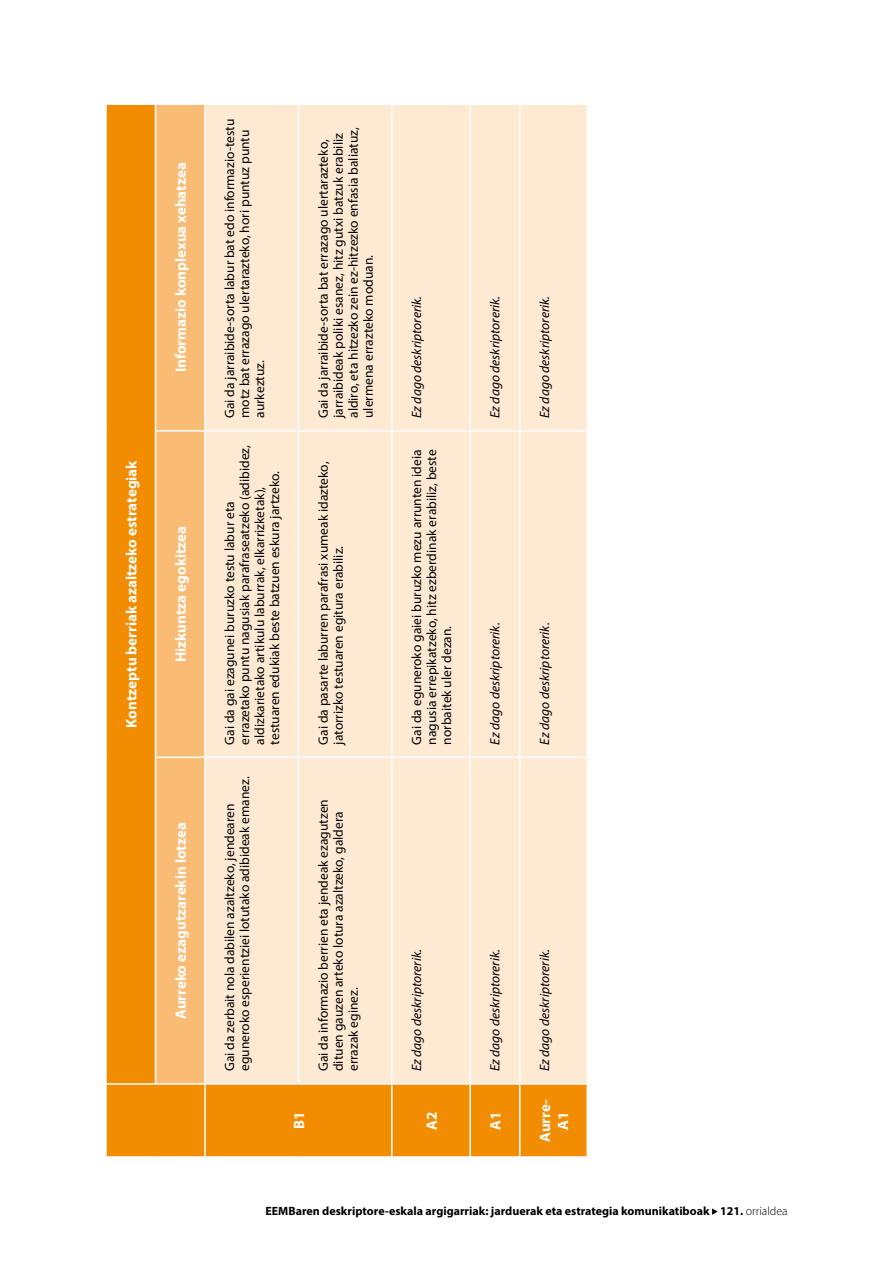
<style>
.page{position:relative;width:893px;height:1263px;background:#fff}
.page>*{position:absolute;margin:0;border:0;box-sizing:border-box;transform-origin:0 0}
.t1{font:700 15px/18px "Myriad Pro";color:#fff;text-align:center}
.t2{font:13.5px/15px "Myriad Pro";color:#000}
.t3{font:italic 13.5px "Myriad Pro";color:#000}
.t4{font:700 12px "Myriad Pro";color:#000}
.s1{font-weight:300}
</style>
<div class="page">
<svg style="left:712px;top:1208px;width:6px;height:7px"></svg>
<div style="left:107px;top:105px;width:479px;height:1051px;background:#f28c00"></div>
<div style="left:156px;top:105px;width:48px;height:978px;background:#fabc74"></div>
<div style="left:206px;top:105px;width:380px;height:978px;background:#fee9d3"></div>
<hr style="left:155px;top:757px;width:1px;height:328px;background:#fff">
<hr style="left:155px;top:431px;width:1px;height:326px;background:#fff">
<hr style="left:156px;top:756px;width:48px;height:2px;background:#fff">
<hr style="left:155px;top:103px;width:1px;height:328px;background:#fff">
<hr style="left:156px;top:430px;width:48px;height:1px;background:#fff">
<hr style="left:206px;top:756px;width:92px;height:2px;background:#fff">
<hr style="left:206px;top:430px;width:92px;height:1px;background:#fff">
<hr style="left:298px;top:757px;width:1px;height:328px;background:#fff">
<hr style="left:298px;top:431px;width:1px;height:326px;background:#fff">
<hr style="left:299px;top:756px;width:92px;height:2px;background:#fff">
<hr style="left:298px;top:103px;width:1px;height:328px;background:#fff">
<hr style="left:299px;top:430px;width:92px;height:1px;background:#fff">
<hr style="left:391px;top:757px;width:2px;height:327px;background:#fff">
<hr style="left:391px;top:431px;width:2px;height:326px;background:#fff">
<hr style="left:393px;top:756px;width:76px;height:2px;background:#fff">
<hr style="left:391px;top:103px;width:2px;height:328px;background:#fff">
<hr style="left:393px;top:430px;width:76px;height:1px;background:#fff">
<hr style="left:469px;top:1084px;width:2px;height:74px;background:#fff">
<hr style="left:469px;top:757px;width:2px;height:327px;background:#fff">
<hr style="left:469px;top:431px;width:2px;height:326px;background:#fff">
<hr style="left:471px;top:756px;width:48px;height:2px;background:#fff">
<hr style="left:469px;top:103px;width:2px;height:328px;background:#fff">
<hr style="left:471px;top:430px;width:48px;height:1px;background:#fff">
<hr style="left:519px;top:1084px;width:1px;height:74px;background:#fff">
<hr style="left:519px;top:757px;width:1px;height:327px;background:#fff">
<hr style="left:519px;top:431px;width:1px;height:326px;background:#fff">
<hr style="left:520px;top:756px;width:66px;height:2px;background:#fff">
<hr style="left:519px;top:103px;width:1px;height:328px;background:#fff">
<hr style="left:520px;top:430px;width:66px;height:1px;background:#fff">
<hr style="left:204px;top:1084px;width:2px;height:74px;background:#fff">
<hr style="left:204px;top:757px;width:2px;height:327px;background:#fff">
<hr style="left:204px;top:431px;width:2px;height:326px;background:#fff">
<hr style="left:204px;top:103px;width:2px;height:328px;background:#fff">
<hr style="left:107px;top:1083px;width:48px;height:2px;background:#fff">
<hr style="left:156px;top:1083px;width:48px;height:2px;background:#fff">
<hr style="left:393px;top:1083px;width:76px;height:2px;background:#fff">
<hr style="left:471px;top:1083px;width:48px;height:2px;background:#fff">
<hr style="left:520px;top:1083px;width:66px;height:2px;background:#fff">
<hr style="left:206px;top:1083px;width:92px;height:2px;background:#fff">
<hr style="left:299px;top:1083px;width:92px;height:2px;background:#fff">
<hr style="left:391px;top:1084px;width:2px;height:74px;background:#fff">
<p class="t1" style="left:122px;top:727px;width:269px;rotate:-90deg">Kontzeptu berriak azaltzeko estrategiak</p>
<p class="t1" style="left:171px;top:372px;width:211px;rotate:-90deg">Informazio konplexua xehatzea</p>
<p class="t1" style="left:171px;top:662px;width:138px;rotate:-90deg">Hizkuntza egokitzea</p>
<p class="t1" style="left:171px;top:1019px;width:198px;rotate:-90deg">Aurreko ezagutzarekin lotzea</p>
<p class="t2" style="left:222px;top:418px;width:301px;rotate:-90deg">Gai da jarraibide-sorta labur bat edo informazio-testu motz bat errazago ulertarazteko, hori puntuz puntu aurkeztuz.</p>
<p class="t2" style="left:222px;top:744px;width:301px;rotate:-90deg">Gai da gai ezagunei buruzko testu labur eta errazetako puntu nagusiak parafraseatzeko (adibidez, aldizkarietako artikulu laburrak, elkarrizketak), testuaren edukiak beste batzuen eskura jartzeko.</p>
<p class="t2" style="left:222px;top:1071px;width:296px;rotate:-90deg">Gai da zerbait nola dabilen azaltzeko, jendearen eguneroko esperientziei lotutako adibideak emanez.</p>
<p class="t2" style="left:315px;top:418px;width:292px;rotate:-90deg">Gai da jarraibide-sorta bat errazago ulertarazteko, jarraibideak poliki esanez, hitz gutxi batzuk erabiliz aldiro, eta hitzezko zein ez-hitzezko enfasia baliatuz, ulermena errazteko moduan.</p>
<p class="t2" style="left:315px;top:744px;width:284px;rotate:-90deg">Gai da pasarte laburren parafrasi xumeak idazteko, jatorrizko testuaren egitura erabiliz.</p>
<p class="t2" style="left:315px;top:1071px;width:273px;rotate:-90deg">Gai da informazio berrien eta jendeak ezagutzen dituen gauzen arteko lotura azaltzeko, galdera errazak eginez.</p>
<p class="t1" style="left:289px;top:1129px;width:19px;rotate:-90deg">B1</p>
<p class="t3" style="left:408px;top:418px;width:124px;rotate:-90deg">Ez dago deskriptorerik.</p>
<p class="t2" style="left:409px;top:744px;width:297px;text-align:justify;rotate:-90deg">Gai da eguneroko gaiei buruzko mezu arrunten ideia nagusia errepikatzeko, hitz ezberdinak erabiliz, beste norbaitek uler dezan.</p>
<p class="t3" style="left:487px;top:418px;width:124px;rotate:-90deg">Ez dago deskriptorerik.</p>
<p class="t3" style="left:536px;top:418px;width:124px;rotate:-90deg">Ez dago deskriptorerik.</p>
<p class="t3" style="left:487px;top:744px;width:124px;rotate:-90deg">Ez dago deskriptorerik.</p>
<p class="t3" style="left:536px;top:744px;width:124px;rotate:-90deg">Ez dago deskriptorerik.</p>
<p class="t3" style="left:408px;top:1071px;width:124px;rotate:-90deg">Ez dago deskriptorerik.</p>
<p class="t1" style="left:422px;top:1129px;width:20px;rotate:-90deg">A2</p>
<p class="t3" style="left:487px;top:1071px;width:124px;rotate:-90deg">Ez dago deskriptorerik.</p>
<p class="t1" style="left:486px;top:1129px;width:20px;rotate:-90deg">A1</p>
<p class="t3" style="left:536px;top:1071px;width:124px;rotate:-90deg">Ez dago deskriptorerik.</p>
<p class="t1" style="left:536px;top:1142px;width:44px;rotate:-90deg">Aurre-<br>A1</p>
<p class="t4" style="left:265px;top:1203px;width:524px">EEMBaren deskriptore-eskala argigarriak: jarduerak eta estrategia komunikatiboak 121. <span class="s1">orrialdea</span></p>
</div>
